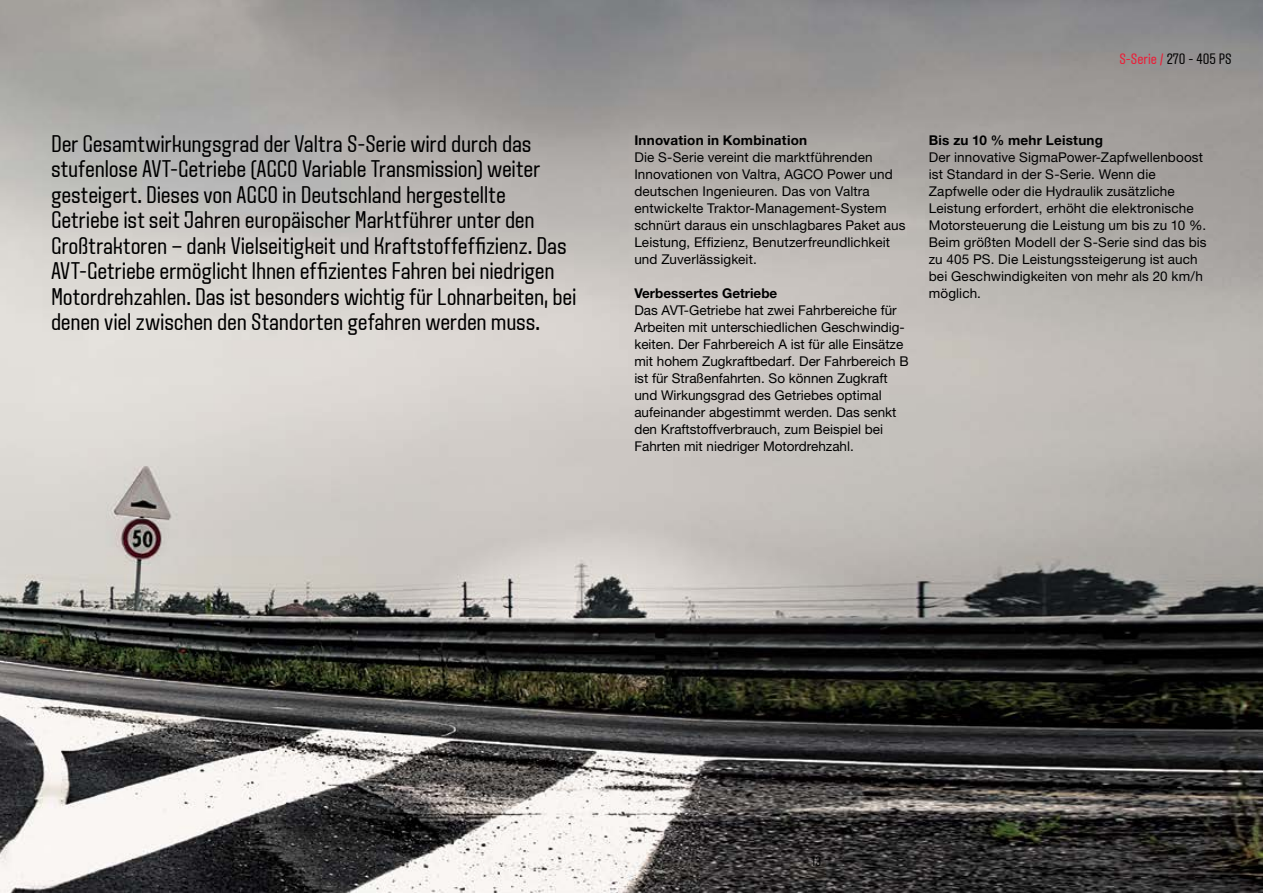
<style>
.page{position:relative;width:1263px;height:893px;background:#fff}
.page>*{position:absolute;margin:0;border:0;box-sizing:border-box;transform-origin:0 0}
.t1{font:24px/25.5px "VALTRA Aveny T";letter-spacing:-.01em;color:#000}
.t2{font:15px "VALTRA Aveny T";color:#000}
.t3{font:13.5px/17px "Helvetica Neue LT Std";letter-spacing:.005em;color:#000}
.t4{font:700 13.5px "Helvetica Neue LT Std";letter-spacing:.015em;color:#000}
.t5{font:13.5px "VALTRA Aveny T";color:#000}
.s1{color:#ed1b35}
</style>
<div class="page">
<img style="left:0;top:0;width:1263px;height:893px">
<p class="t2" style="left:1119px;top:49px;width:114px"><span class="s1">S-Serie /</span> 270 - 405 PS</p>
<p class="t1" style="left:51px;top:130px;width:527px">Der Gesamtwirkungsgrad der Valtra S-Serie wird durch das stufenlose AVT-Getriebe (AGCO Variable Transmission) weiter gesteigert. Dieses von AGCO in Deutschland hergestellte Getriebe ist seit Jahren europäischer Marktführer unter den Großtraktoren – dank Vielseitigkeit und Kraftstoffeffizienz. Das AVT-Getriebe ermöglicht Ihnen effizientes Fahren bei niedrigen Motordrehzahlen. Das ist besonders wichtig für Lohnarbeiten, bei denen viel zwischen den Standorten gefahren werden muss.</p>
<p class="t4" style="left:929px;top:131px;width:176px">Bis zu 10 % mehr Leistung</p>
<p class="t4" style="left:634px;top:131px;width:174px">Innovation in Kombination</p>
<p class="t3" style="left:634px;top:148px;width:273px">Die S-Serie vereint die marktführenden Innovationen von Valtra, AGCO Power und deutschen Ingenieuren. Das von Valtra entwickelte Traktor-Management-System schnürt daraus ein unschlagbares Paket aus Leistung, Effizienz, Benutzerfreundlichkeit und Zuverlässigkeit.</p>
<p class="t4" style="left:634px;top:285px;width:144px">Verbessertes Getriebe</p>
<p class="t3" style="left:634px;top:301px;width:276px">Das AVT-Getriebe hat zwei Fahrbereiche für Arbeiten mit unterschiedlichen Geschwindig&shy;keiten. Der Fahrbereich A ist für alle Einsätze mit hohem Zugkraftbedarf. Der Fahrbereich B ist für Straßenfahrten. So können Zugkraft und Wirkungsgrad des Getriebes optimal aufeinander abgestimmt werden. Das senkt den Kraftstoffverbrauch, zum Beispiel bei Fahrten mit niedriger Motordrehzahl.</p>
<p class="t3" style="left:929px;top:148px;width:279px">Der innovative SigmaPower-Zapfwellenboost ist Standard in der S-Serie. Wenn die Zapfwelle oder die Hydraulik zusätzliche Leistung erfordert, erhöht die elektronische Motorsteuerung die Leistung um bis zu 10 %.<br>Beim größten Modell der S-Serie sind das bis zu 405 PS. Die Leistungssteigerung ist auch bei Geschwindigkeiten von mehr als 20 km/h möglich.</p>
<p class="t5" style="left:812px;top:852px;width:11px">13</p>
</div>
